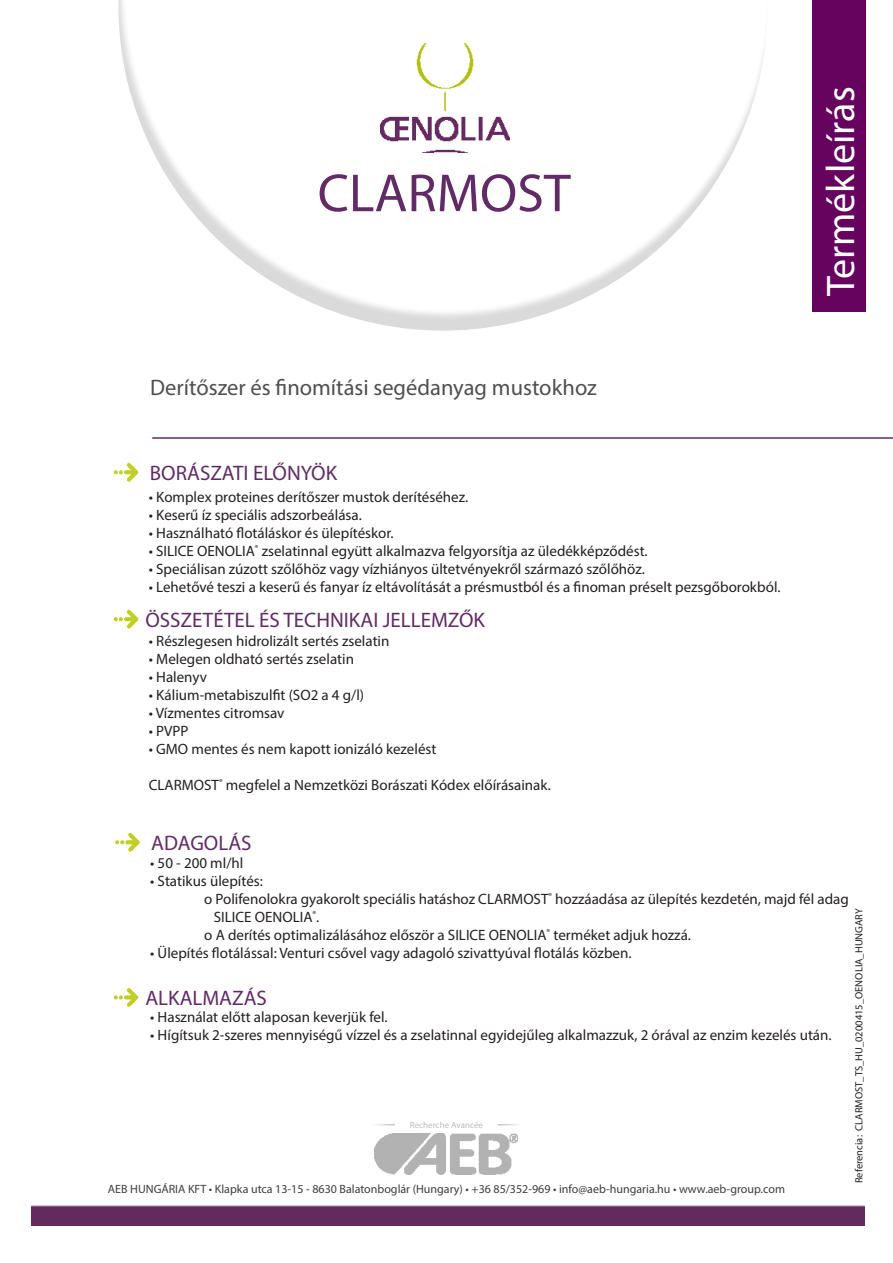
<style>
.page{position:relative;width:893px;height:1263px;background:#fff}
.page>*{position:absolute;margin:0;border:0;box-sizing:border-box;transform-origin:0 0}
.t1{font:54px "Myriad Pro";color:#612b65}
.t2{font:39.9px "Myriad Pro";color:#fff}
.t3{font:22.5px "Myriad Pro";color:#4e4f50}
.t4{font:21px "Myriad Pro";color:#612b65}
.t5{font:15px/18px "Myriad Pro";color:#231f20}
.t6{font:12px "Myriad Pro";color:#3e3e3f}
.t7{font:10.5px "Myriad Pro";color:#231f20}
.t8{font:9px "Myriad Pro";color:#bcbdc0}
</style>
<div class="page">
<svg style="left:118px;top:0;width:724px;height:331px"></svg>
<div style="left:812px;top:0;width:53px;height:311px;background:#65035f"></div>
<img style="left:380px;top:43px;width:130px;height:110px">
<svg style="left:114px;top:463px;width:24px;height:19px"></svg>
<svg style="left:114px;top:610px;width:24px;height:18px"></svg>
<svg style="left:115px;top:833px;width:25px;height:19px"></svg>
<img style="left:31px;top:1205px;width:834px;height:20px">
<hr style="left:152px;top:437px;width:741px;height:2px;background:#612b65">
<img style="left:374px;top:1133px;width:143px;height:41px">
<svg style="left:498px;top:1124px;width:20px;height:1px"></svg>
<svg style="left:376px;top:1124px;width:18px;height:1px"></svg>
<svg style="left:114px;top:988px;width:24px;height:19px"></svg>
<p class="t1" style="left:318px;top:160px;width:254px">CLARMOST</p>
<p class="t3" style="left:150px;top:374px;width:448px">Derítőszer és finomítási segédanyag mustokhoz</p>
<p class="t4" style="left:150px;top:460px;width:189px">BORÁSZATI ELŐNYÖK</p>
<p class="t2" style="left:816px;top:296px;width:211px;rotate:-90deg">Termékleírás</p>
<p class="t5" style="left:149px;top:488px;width:321px">• Komplex proteines derítőszer mustok derítéséhez.</p>
<p class="t5" style="left:149px;top:506px;width:215px">• Keserű íz speciális adszorbeálása.</p>
<p class="t5" style="left:149px;top:524px;width:246px">• Használható flotáláskor és ülepítéskor.</p>
<p class="t5" style="left:149px;top:542px;width:500px">• SILICE OENOLIA<sup>®</sup> zselatinnal együtt alkalmazva felgyorsítja az üledékképződést.</p>
<p class="t5" style="left:149px;top:560px;width:498px">• Speciálisan zúzott szőlőhöz vagy vízhiányos ültetvényekről származó szőlőhöz.</p>
<p class="t5" style="left:149px;top:578px;width:633px">• Lehetővé teszi a keserű és fanyar íz eltávolítását a présmustból és a finoman préselt pezsgőborokból.</p>
<p class="t5" style="left:149px;top:632px;width:242px">• Részlegesen hidrolizált sertés zselatin</p>
<p class="t5" style="left:149px;top:650px;width:207px">• Melegen oldható sertés zselatin</p>
<p class="t5" style="left:149px;top:668px;width:60px">• Halenyv</p>
<p class="t5" style="left:149px;top:686px;width:217px">• Kálium-metabiszulfit (SO2 a 4 g/l)</p>
<p class="t5" style="left:149px;top:704px;width:137px">• Vízmentes citromsav</p>
<p class="t5" style="left:149px;top:722px;width:41px">• PVPP</p>
<p class="t5" style="left:149px;top:740px;width:289px">• GMO mentes és nem kapott ionizáló kezelést</p>
<p class="t5" style="left:149px;top:776px;width:403px">CLARMOST<sup>®</sup> megfelel a Nemzetközi Borászati Kódex előírásainak.</p>
<p class="t4" style="left:151px;top:830px;width:102px">ADAGOLÁS</p>
<p class="t5" style="left:150px;top:854px;width:95px">• 50 - 200 ml/hl</p>
<p class="t5" style="left:150px;top:872px;width:114px">• Statikus ülepítés:</p>
<p class="t5" style="left:214px;top:890px;width:636px;text-indent:-10px">o Polifenolokra gyakorolt speciális hatáshoz CLARMOST<sup>®</sup> hozzáadása az ülepítés kezdetén, majd fél adag<br>SILICE OENOLIA<sup>®</sup>.</p>
<p class="t5" style="left:204px;top:926px;width:488px">o A derítés optimalizálásához először a SILICE OENOLIA<sup>®</sup> terméket adjuk hozzá.</p>
<p class="t5" style="left:150px;top:944px;width:483px">• Ülepítés flotálással: Venturi csővel vagy adagoló szivattyúval flotálás közben.</p>
<p class="t4" style="left:145px;top:607px;width:341px">ÖSSZETÉTEL ÉS TECHNIKAI JELLEMZŐK</p>
<p class="t7" style="left:852px;top:1183px;width:276px;rotate:-90deg">Referencia: CLARMOST_TS_HU_0200415_OENOLIA_HUNGARY</p>
<p class="t4" style="left:145px;top:985px;width:123px">ALKALMAZÁS</p>
<p class="t5" style="left:150px;top:1008px;width:239px">• Használat előtt alaposan keverjük fel.</p>
<p class="t5" style="left:150px;top:1026px;width:683px">• Hígítsuk 2-szeres mennyiségű vízzel és a zselatinnal egyidejűleg alkalmazzuk, 2 órával az enzim kezelés után.</p>
<p class="t8" style="left:410px;top:1119px;width:75px">Recherche Avancée</p>
<p class="t6" style="left:108px;top:1182px;width:679px">AEB HUNGÁRIA KFT • Klapka utca 13-15 - 8630 Balatonboglár (Hungary) • +36 85/352-969 • info@aeb-hungaria.hu • www.aeb-group.com</p>
</div>
